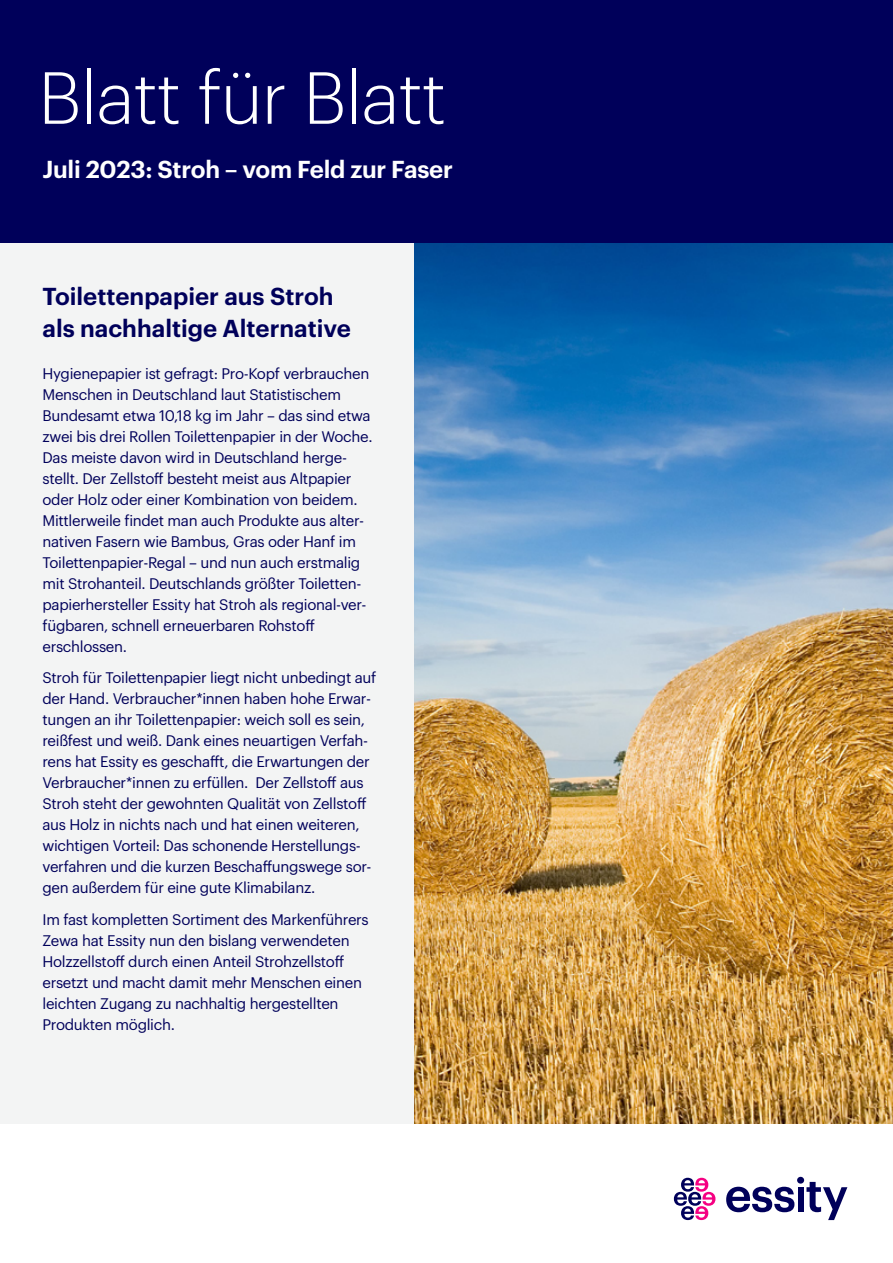
<style>
.page{position:relative;width:893px;height:1263px;background:#fff}
.page>*{position:absolute;margin:0;border:0;box-sizing:border-box;transform-origin:0 0}
.t1{font:300 72px "Graphik";letter-spacing:-.01em;color:#fff}
.t2{font:600 24px/31.5px "Graphik";color:#00005a}
.t3{font:600 24px "Graphik";letter-spacing:-.01em;color:#fff}
.t4{font:15px/21px "Graphik";letter-spacing:-.02em;color:#00005a}
</style>
<div class="page">
<div style="left:0;top:242px;width:415px;height:881px;background:#f3f4f4"></div>
<div style="left:798px;top:1187px;width:6px;height:25px;background:#00005a"></div>
<div style="left:797px;top:1177px;width:7px;height:6px;background:#00005a;border-radius:50%"></div>
<svg style="left:806px;top:1182px;width:41px;height:38px"></svg>
<svg style="left:726px;top:1187px;width:68px;height:25px"></svg>
<svg style="left:674px;top:1178px;width:41px;height:42px"></svg>
<img style="left:415px;top:242px;width:478px;height:881px">
<div style="left:0;top:0;width:893px;height:242px;background:#00005a"></div>
<h1 class="t1" style="left:38px;top:45px;width:409px">Blatt für Blatt</h1>
<h2 class="t3" style="left:43px;top:151px;width:412px">Juli 2023: Stroh – vom Feld zur Faser</h2>
<h2 class="t2" style="left:43px;top:279px;width:310px">Toilettenpapier aus Stroh als nachhaltige Alternative</h2>
<p class="t4" style="left:43px;top:362px;width:332px">Hygienepapier ist gefragt: Pro-Kopf verbrauchen Menschen in Deutschland laut Statistischem Bundesamt etwa 10,18 kg im Jahr – das sind etwa zwei bis drei Rollen Toilettenpapier in der Woche.<br>Das meiste davon wird in Deutschland herge&shy;stellt. Der Zellstoff besteht meist aus Altpapier oder Holz oder einer Kombination von beidem.<br>Mittlerweile findet man auch Produkte aus alter&shy;nativen Fasern wie Bambus, Gras oder Hanf im Toilettenpapier-Regal – und nun auch erstmalig mit Strohanteil. Deutschlands größter Toiletten&shy;papierhersteller Essity hat Stroh als regional-ver&shy;fügbaren, schnell erneuerbaren Rohstoff erschlossen.</p>
<p class="t4" style="left:43px;top:666px;width:335px">Stroh für Toilettenpapier liegt nicht unbedingt auf der Hand. Verbraucher*innen haben hohe Erwar&shy;tungen an ihr Toilettenpapier: weich soll es sein, reißfest und weiß. Dank eines neuartigen Verfah&shy;rens hat Essity es geschafft, die Erwartungen der Verbraucher*innen zu erfüllen. Der Zellstoff aus Stroh steht der gewohnten Qualität von Zellstoff aus Holz in nichts nach und hat einen weiteren, wichtigen Vorteil: Das schonende Herstellungs&shy;verfahren und die kurzen Beschaffungswege sor&shy;gen außerdem für eine gute Klimabilanz.</p>
<p class="t4" style="left:43px;top:908px;width:328px">Im fast kompletten Sortiment des Markenführers Zewa hat Essity nun den bislang verwendeten Holzzellstoff durch einen Anteil Strohzellstoff ersetzt und macht damit mehr Menschen einen leichten Zugang zu nachhaltig hergestellten Produkten möglich.</p>
</div>
